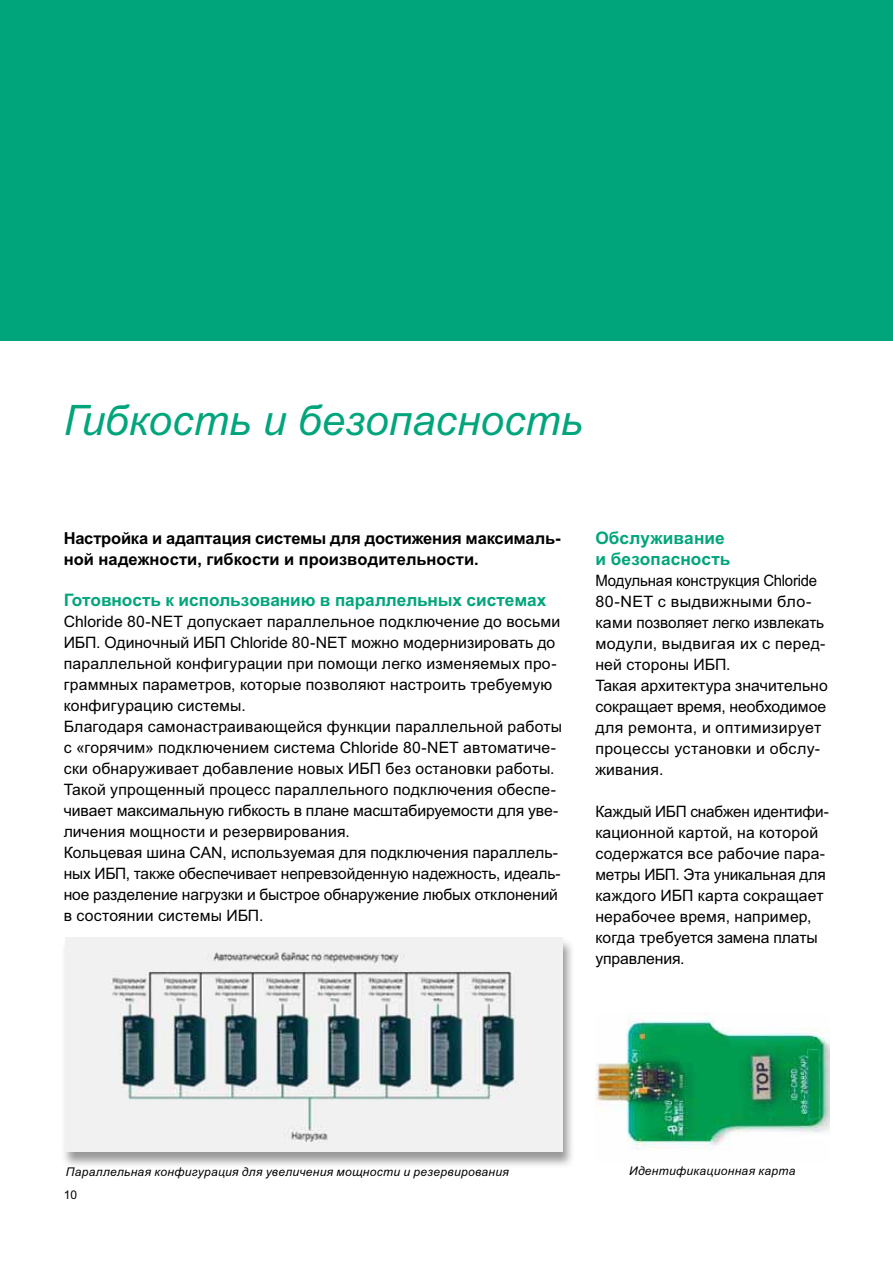
<style>
.page{position:relative;width:893px;height:1263px;background:#fff}
.page>*{position:absolute;margin:0;border:0;box-sizing:border-box;transform-origin:0 0}
.t1{font:italic 42px "Arial";letter-spacing:.005em;color:#00a57b}
.t2{font:700 17.25px/21px "Arial";color:#00a57b}
.t3{font:700 16.5px/21px "Arial";color:#000}
.t4{font:15.75px/21px "Arial";letter-spacing:.01em;color:#000}
.t5{font:15.75px/21px "Arial";letter-spacing:.01em;color:#000;scale:.95 1}
.t6{font:italic 12px "Arial";letter-spacing:.025em;color:#000}
.t7{font:12px "Arial";color:#000}
</style>
<div class="page">
<div style="left:0;top:0;width:892px;height:340px;background:#00a57b"></div>
<img style="left:64px;top:938px;width:508px;height:228px">
<div style="left:65px;top:938px;width:497px;height:214px;background:#f1f1f2"></div>
<img style="left:111px;top:952px;width:404px;height:191px">
<img style="left:595px;top:1014px;width:234px;height:136px">
<h1 class="t1" style="left:64px;top:405px;width:520px">Гибкость и безопасность</h1>
<p class="t3" style="left:64px;top:529px;width:498px">Настройка и адаптация системы для достижения максималь&shy;ной надежности, гибкости и производительности.</p>
<p class="t2" style="left:64px;top:592px;width:484px">Готовность к использованию в параллельных системах</p>
<p class="t4" style="left:64px;top:613px;width:500px">Chloride 80-NET допускает параллельное подключение до восьми ИБП. Одиночный ИБП Chloride 80-NET можно модернизировать до параллельной конфигурации при помощи легко изменяемых про&shy;граммных параметров, которые позволяют настроить требуемую конфигурацию системы.<br>Благодаря самонастраивающейся функции параллельной работы с «горячим» подключением система Chloride 80-NET автоматиче&shy;ски обнаруживает добавление новых ИБП без остановки работы.<br>Такой упрощенный процесс параллельного подключения обеспе&shy;чивает максимальную гибкость в плане масштабируемости для уве&shy;личения мощности и резервирования.<br>Кольцевая шина CAN, используемая для подключения параллель&shy;ных ИБП, также обеспечивает непревзойденную надежность, идеаль&shy;ное разделение нагрузки и быстрое обнаружение любых отклонений в состоянии системы ИБП.</p>
<p class="t2" style="left:595px;top:529px;width:137px">Обслуживание и безопасность</p>
<p class="t5" style="left:595px;top:572px;width:246px">Модульная конструкция Chloride<br>80-NET с выдвижными бло&shy;ками позволяет легко извлекать модули, выдвигая их с перед&shy;ней стороны ИБП.<br>Такая архитектура значительно сокращает время, необходимое для ремонта, и оптимизирует процессы установки и обслу&shy;живания.</p>
<p class="t4" style="left:595px;top:802px;width:235px">Каждый ИБП снабжен идентифи&shy;кационной картой, на которой содержатся все рабочие пара&shy;метры ИБП. Эта уникальная для каждого ИБП карта сокращает нерабочее время, например, когда требуется замена платы управления.</p>
<p class="t6" style="left:66px;top:1168px;width:444px">Параллельная конфигурация для увеличения мощности и резервирования</p>
<p class="t6" style="left:629px;top:1167px;width:168px">Идентификационная карта</p>
<p class="t7" style="left:64px;top:1190px;width:15px">10</p>
</div>
